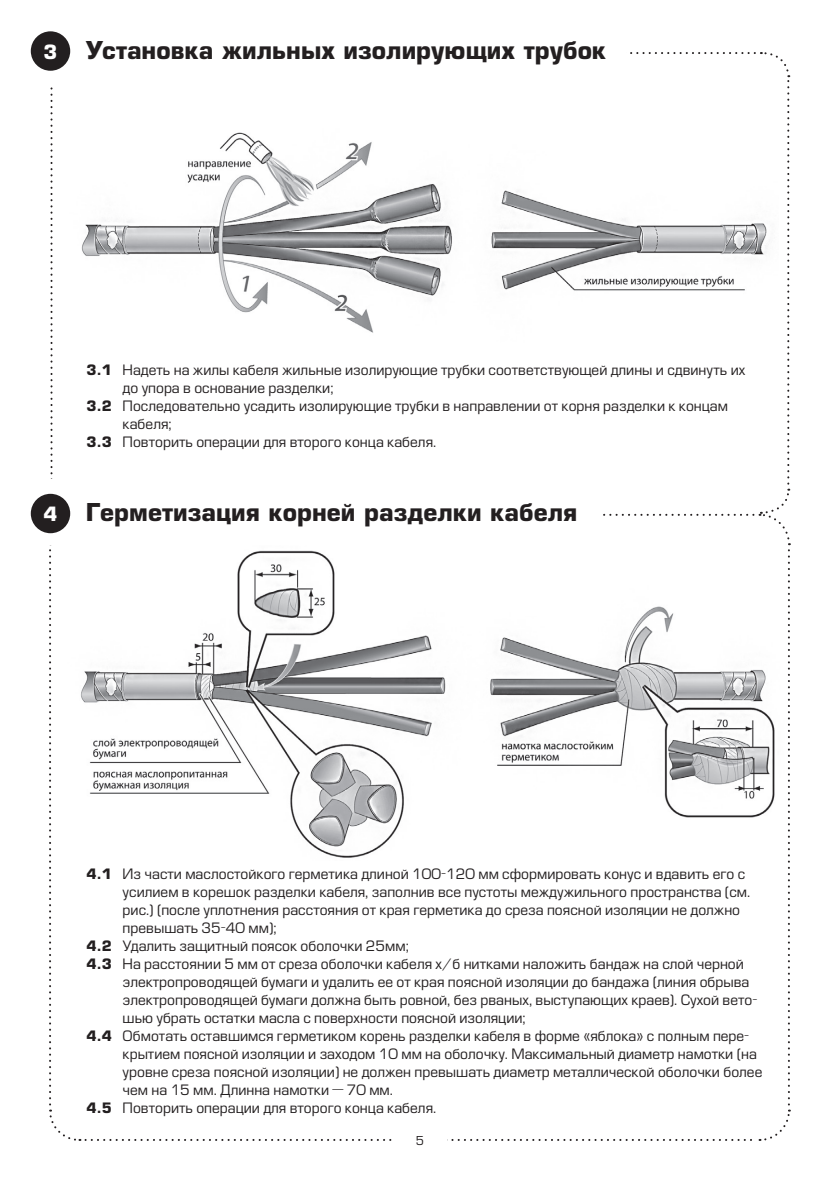
<style>
.page{position:relative;width:840px;height:1191px;background:#fff}
.page>*{position:absolute;margin:0;border:0;box-sizing:border-box;transform-origin:0 0}
.t1{font:700 24px "Europe";color:#231f20}
.t2{font:14px "Europe";color:#231f20}
.t3{font:12px "Europe";color:#231f20}
.s1{font-size:19.2px;color:#fff}
.s2{font-weight:700}
</style>
<div class="page">
<img style="left:81px;top:132px;width:686px;height:201px">
<img style="left:81px;top:550px;width:694px;height:308px">
<div style="left:31px;top:494px;width:39px;height:39px;background:#231f20;border-radius:50%"></div>
<div style="left:31px;top:31px;width:39px;height:40px;background:#231f20;border-radius:50%"></div>
<h1 class="t1" style="left:44px;top:35px;width:563px"><span class="s1">3</span> Установка жильных изолирующих трубок</h1>
<p class="t2" style="left:87px;top:362px;width:660px"><span class="s2">3.1</span> Надеть на жилы кабеля жильные изолирующие трубки соответствующей длины и сдвинуть их</p>
<p class="t2" style="left:123px;top:380px;width:212px">до упора в основание разделки;</p>
<p class="t2" style="left:87px;top:398px;width:642px"><span class="s2">3.2</span> Последовательно усадить изолирующие трубки в направлении от корня разделки к концам</p>
<p class="t2" style="left:123px;top:416px;width:50px">кабеля;</p>
<p class="t2" style="left:87px;top:434px;width:351px"><span class="s2">3.3</span> Повторить операции для второго конца кабеля.</p>
<h1 class="t1" style="left:44px;top:498px;width:535px"><span class="s1">4</span> Герметизация корней разделки кабеля</h1>
<p class="t2" style="left:87px;top:866px;width:659px"><span class="s2">4.1</span> Из части маслостойкого герметика длиной 100-120 мм сформировать конус и вдавить его с</p>
<p class="t2" style="left:123px;top:884px;width:628px">усилием в корешок разделки кабеля, заполнив все пустоты междужильного пространства (см.</p>
<p class="t2" style="left:123px;top:902px;width:618px">рис.) (после уплотнения расстояния от края герметика до среза поясной изоляции не должно</p>
<p class="t2" style="left:123px;top:920px;width:155px">превышать 35-40 мм);</p>
<p class="t2" style="left:87px;top:938px;width:323px"><span class="s2">4.2</span> Удалить защитный поясок оболочки 25мм;</p>
<p class="t2" style="left:87px;top:956px;width:658px"><span class="s2">4.3</span> На расстоянии 5 мм от среза оболочки кабеля х/б нитками наложить бандаж на слой черной</p>
<p class="t2" style="left:123px;top:974px;width:628px">электропроводящей бумаги и удалить ее от края поясной изоляции до бандажа (линия обрыва</p>
<p class="t2" style="left:123px;top:992px;width:636px">электропроводящей бумаги должна быть ровной, без рваных, выступающих краев). Сухой вето-</p>
<p class="t2" style="left:123px;top:1010px;width:404px">шью убрать остатки масла с поверхности поясной изоляции;</p>
<p class="t2" style="left:87px;top:1028px;width:663px"><span class="s2">4.4</span> Обмотать оставшимся герметиком корень разделки кабеля в форме «яблока» с полным пере-</p>
<p class="t2" style="left:123px;top:1046px;width:635px">крытием поясной изоляции и заходом 10 мм на оболочку. Максимальный диаметр намотки (на</p>
<p class="t2" style="left:123px;top:1064px;width:641px">уровне среза поясной изоляции) не должен превышать диаметр металлической оболочки более</p>
<p class="t2" style="left:123px;top:1082px;width:272px">чем на 15 мм. Длинна намотки — 70 мм.</p>
<p class="t2" style="left:87px;top:1100px;width:351px"><span class="s2">4.5</span> Повторить операции для второго конца кабеля.</p>
<p class="t3" style="left:415px;top:1133px;width:10px">5</p>
</div>
